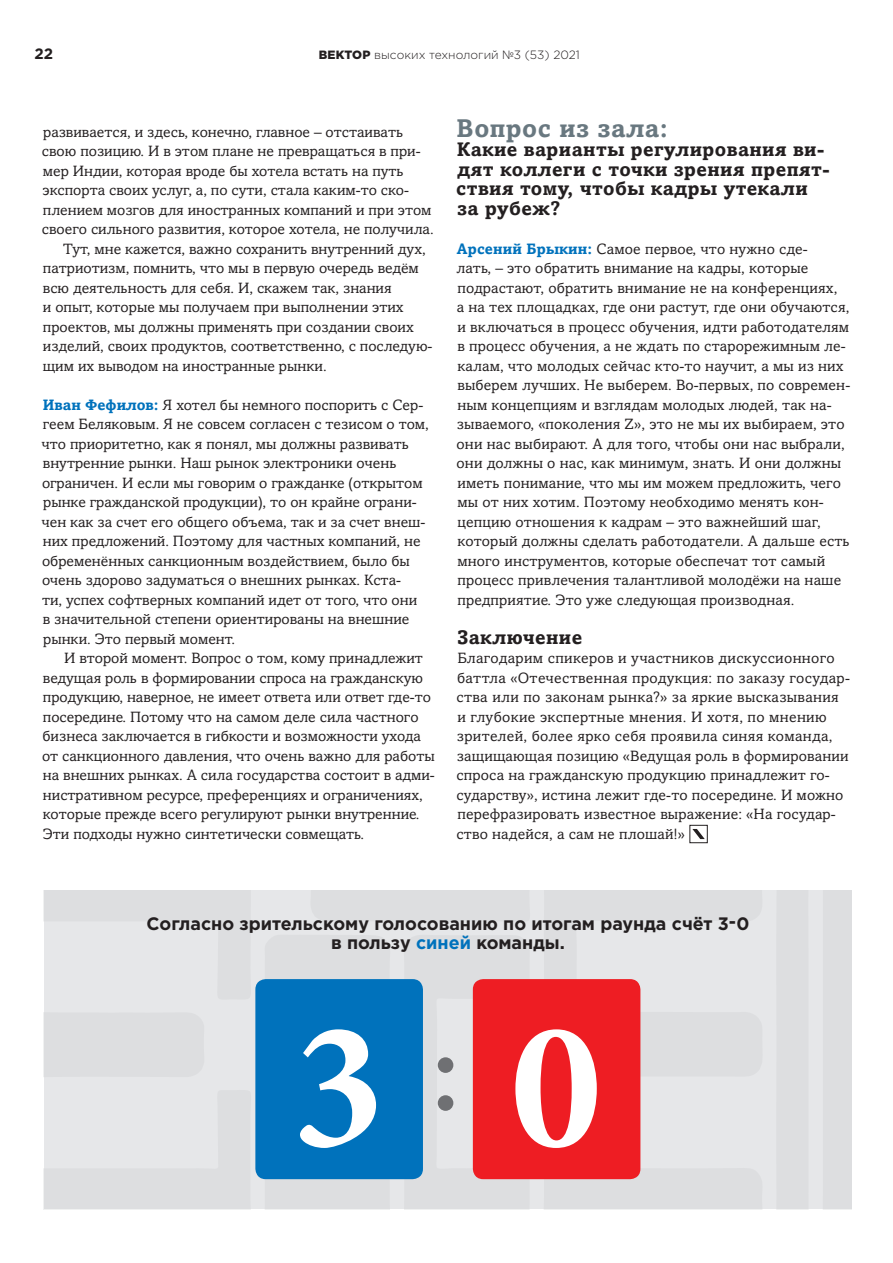
<style>
.page{position:relative;width:893px;height:1263px;background:#fff}
.page>*{position:absolute;margin:0;border:0;box-sizing:border-box;transform-origin:0 0}
.t1{font:700 183.3px "Minion Pro";color:#fff}
.t2{font:700 25.5px "Amasis MTW1 G";letter-spacing:.02em;color:#697880}
.t3{font:700 19.5px/19.5px "Amasis MTW1 G";letter-spacing:.02em;color:#231f20}
.t4{font:700 18px/19.5px "Gotham Pro";color:#231f20;text-align:center}
.t5{font:15px/19.5px "Amasis MTW1 G";color:#231f20}
.t6{font:700 15px "Gotham Pro";color:#231f20}
.t7{font:300 12px "Gotham Pro";color:#231f20}
.s1{font-weight:900}
.s2{font-weight:700;color:#0072bc}
.s3{color:#0072bc}
</style>
<div class="page">
<div style="left:689px;top:825px;width:19px;height:18px;border:1px solid #231f20"></div>
<svg style="left:692px;top:829px;width:13px;height:10px"></svg>
<div style="left:44px;top:890px;width:808px;height:319px;background:#dddee0"></div>
<svg style="left:404px;top:979px;width:126px;height:201px"></svg>
<div style="left:255px;top:979px;width:168px;height:200px;background:#0072bc;border-radius:10px"></div>
<div style="left:473px;top:979px;width:167px;height:200px;background:#ee1d23;border-radius:10px"></div>
<div style="left:438px;top:1057px;width:15px;height:16px;background:#6f7073;border-radius:50%"></div>
<div style="left:438px;top:1095px;width:15px;height:16px;background:#6f7073;border-radius:50%"></div>
<p class="t6" style="left:35px;top:45px;width:20px">22</p>
<p class="t7" style="left:319px;top:48px;width:262px"><span class="s1">ВЕКТОР</span> высоких технологий №3 (53) 2021</p>
<p class="t5" style="left:43px;top:122px;width:362px">развивается, и здесь, конечно, главное – отстаивать</p>
<p class="t5" style="left:42px;top:142px;width:380px">свою позицию. И в этом плане не превращаться в при-</p>
<p class="t5" style="left:43px;top:161px;width:362px">мер Индии, которая вроде бы хотела встать на путь</p>
<p class="t5" style="left:43px;top:181px;width:368px">экспорта своих услуг, а, по сути, стала каким-то ско-</p>
<p class="t5" style="left:43px;top:200px;width:390px">плением мозгов для иностранных компаний и при этом</p>
<p class="t5" style="left:42px;top:220px;width:393px">своего сильного развития, которое хотела, не получила.</p>
<p class="t5" style="left:63px;top:239px;width:364px">Тут, мне кажется, важно сохранить внутренний дух,</p>
<p class="t5" style="left:43px;top:259px;width:377px">патриотизм, помнить, что мы в первую очередь ведём</p>
<p class="t5" style="left:43px;top:278px;width:350px">всю деятельность для себя. И, скажем так, знания</p>
<p class="t5" style="left:43px;top:298px;width:362px">и опыт, которые мы получаем при выполнении этих</p>
<p class="t5" style="left:43px;top:317px;width:372px">проектов, мы должны применять при создании своих</p>
<p class="t5" style="left:43px;top:337px;width:391px">изделий, своих продуктов, соответственно, с последую-</p>
<p class="t5" style="left:43px;top:356px;width:285px">щим их выводом на иностранные рынки.</p>
<p class="t5" style="left:42px;top:395px;width:389px"><span class="s2">Иван Фефилов:</span> Я хотел бы немного поспорить с Сер&shy;геем Беляковым. Я не совсем согласен с тезисом о том, что приоритетно, как я понял, мы должны развивать внутренние рынки. Наш рынок электроники очень ограничен. И если мы говорим о гражданке (открытом рынке гражданской продукции), то он крайне ограни&shy;чен как за счет его общего объема, так и за счет внеш&shy;них предложений. Поэтому для частных компаний, не обременённых санкционным воздействием, было бы очень здорово задуматься о внешних рынках. Кста-<br>ти, успех софтверных компаний идет от того, что они<br>в значительной степени ориентированы на внешние рынки. Это первый момент.</p>
<p class="t5" style="left:42px;top:649px;width:394px;text-indent:22px">И второй момент. Вопрос о том, кому принадлежит ведущая роль в формировании спроса на гражданскую продукцию, наверное, не имеет ответа или ответ где-то посередине. Потому что на самом деле сила частного бизнеса заключается в гибкости и возможности ухода от санкционного давления, что очень важно для работы на внешних рынках. А сила государства состоит в адми&shy;нистративном ресурсе, преференциях и ограничениях, которые прежде всего регулируют рынки внутренние.<br>Эти подходы нужно синтетически совмещать.</p>
<h2 class="t2" style="left:457px;top:112px;width:213px">Вопрос из зала:</h2>
<h3 class="t3" style="left:456px;top:140px;width:375px">Какие варианты регулирования ви&shy;дят коллеги с точки зрения препят&shy;ствия тому, чтобы кадры утекали за рубеж?</h3>
<p class="t5" style="left:456px;top:239px;width:395px"><span class="s2">Арсений Брыкин:</span> Самое первое, что нужно сде-<br>лать, – это обратить внимание на кадры, которые подрастают, обратить внимание не на конференциях,<br>а на тех площадках, где они растут, где они обучаются, и включаться в процесс обучения, идти работодателям в процесс обучения, а не ждать по старорежимным ле&shy;калам, что молодых сейчас кто-то научит, а мы из них выберем лучших. Не выберем. Во-первых, по современ&shy;ным концепциям и взглядам молодых людей, так на&shy;зываемого, «поколения Z», это не мы их выбираем, это они нас выбирают. А для того, чтобы они нас выбрали, они должны о нас, как минимум, знать. И они должны иметь понимание, что мы им можем предложить, чего мы от них хотим. Поэтому необходимо менять кон&shy;цепцию отношения к кадрам – это важнейший шаг, который должны сделать работодатели. А дальше есть много инструментов, которые обеспечат тот самый процесс привлечения талантливой молодёжи на наше предприятие. Это уже следующая производная.</p>
<h3 class="t3" style="left:457px;top:628px;width:127px">Заключение</h3>
<p class="t5" style="left:456px;top:649px;width:395px">Благодарим спикеров и участников дискуссионного баттла «Отечественная продукция: по заказу государ&shy;ства или по законам рынка?» за яркие высказывания и глубокие экспертные мнения. И хотя, по мнению зрителей, более ярко себя проявила синяя команда, защищающая позицию «Ведущая роль в формировании спроса на гражданскую продукцию принадлежит го&shy;сударству», истина лежит где-то посередине. И можно перефразировать известное выражение: «На государ&shy;ство надейся, а сам не плошай!»</p>
<p class="t4" style="left:146px;top:913px;width:604px">Согласно зрительскому голосованию по итогам раунда счёт 3-0 в пользу <span class="s3">синей</span> команды.</p>
<h1 class="t1" style="left:293px;top:958px;width:311px">3 0</h1>
</div>
